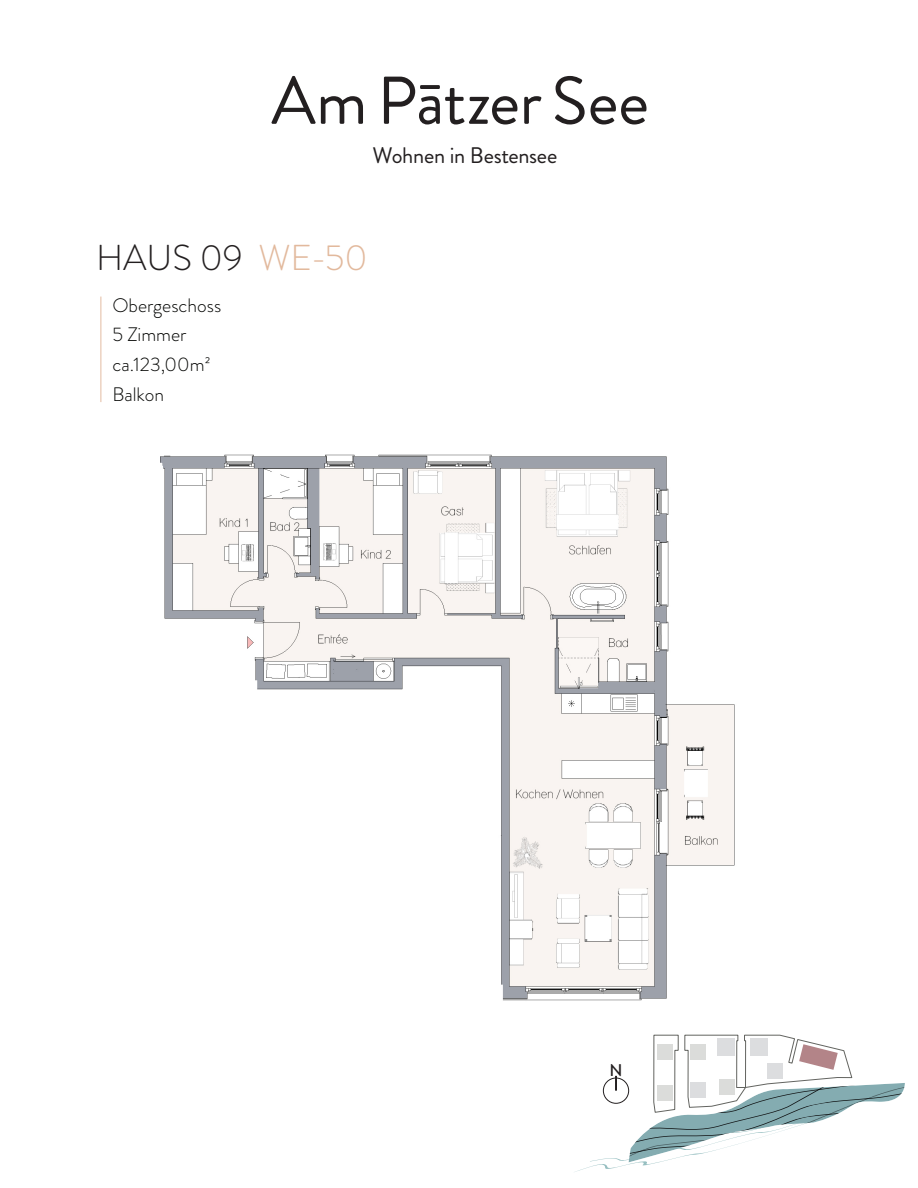
<style>
.page{position:relative;width:918px;height:1188px;background:#fff}
.page>*{position:absolute;margin:0;border:0;box-sizing:border-box;transform-origin:0 0}
.t1{font:300 36px "Brandon Grotesque";color:#231f20}
.t2{font:22.5px "Brandon Grotesque";letter-spacing:-.015em;color:#231f20}
.t3{font:300 19.5px "Brandon Grotesque";color:#040503}
.t4{font:500 16.95px "Brandon Grotesque";color:#231f20}
.s1{color:#e2b99d}
</style>
<div class="page">
<img style="left:161px;top:454px;width:576px;height:581px">
<svg style="left:271px;top:76px;width:376px;height:49px"></svg>
<hr style="left:100px;top:297px;width:1px;height:105px;background:#e6c3ac">
<svg style="left:575px;top:1035px;width:330px;height:137px"></svg>
<div style="left:657px;top:1045px;width:15px;height:15px;background:#dbdcda"></div>
<div style="left:690px;top:1045px;width:16px;height:15px;background:#dbdcda"></div>
<p class="t2" style="left:373px;top:140px;width:186px">Wohnen in Bestensee</p>
<p class="t1" style="left:96px;top:233px;width:273px">HAUS 09 <span class="s1">WE-50</span></p>
<p class="t3" style="left:112px;top:292px;width:110px">Obergeschoss</p>
<p class="t3" style="left:112px;top:321px;width:76px">5 Zimmer</p>
<p class="t3" style="left:112px;top:351px;width:100px">ca.123,00m2</p>
<p class="t3" style="left:112px;top:381px;width:53px">Balkon</p>
<p class="t4" style="left:610px;top:1058px;width:15px">N</p>
</div>
